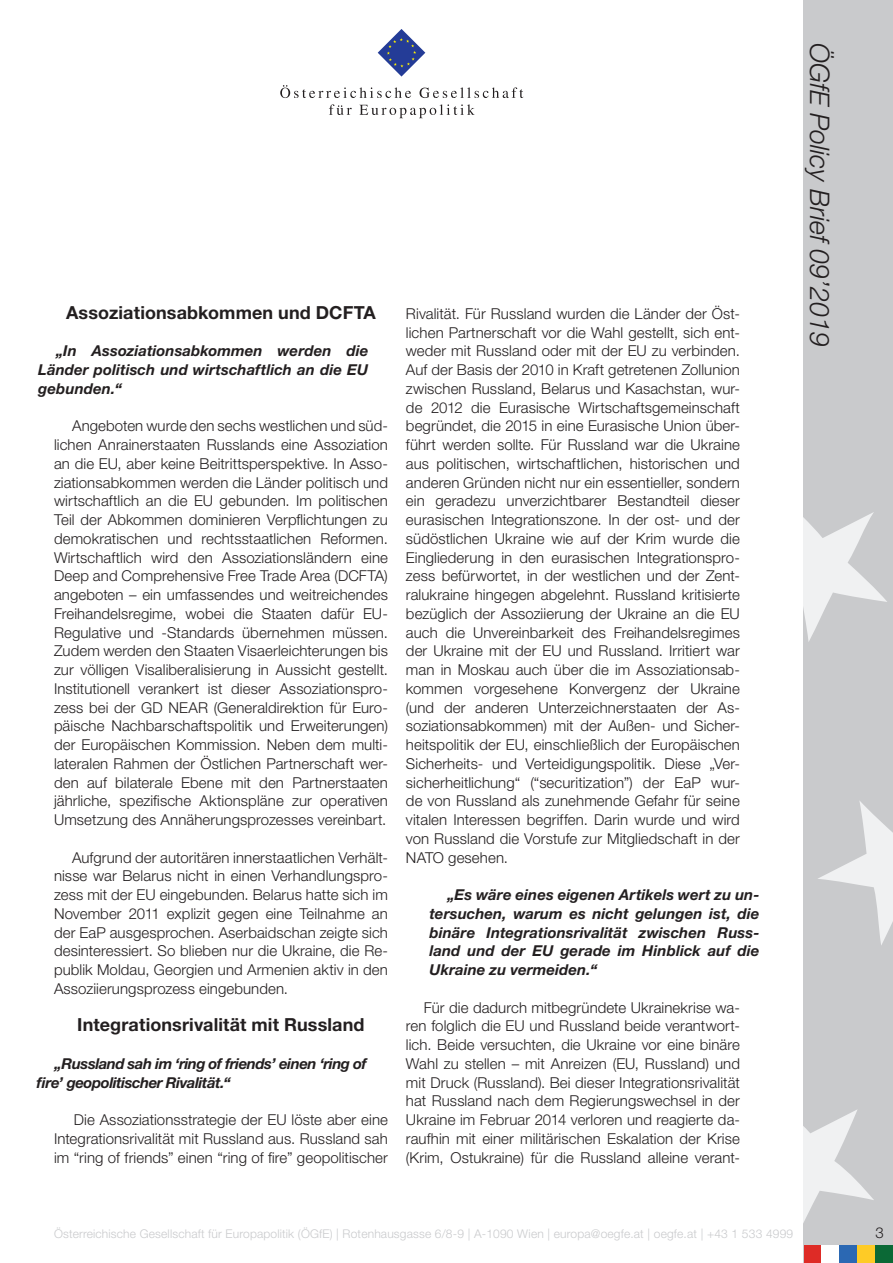
<style>
.page{position:relative;width:893px;height:1263px;background:#fff}
.page>*{position:absolute;margin:0;border:0;box-sizing:border-box;transform-origin:0 0}
.t1{font:italic 300 27px "Helvetica Neue LT Std";color:#231f20}
.Zwischenüberschrift{font:700 18px "Helvetica Neue LT Std";letter-spacing:.005em;color:#231f20}
.Standard_Paragraph{font:300 15px/18.8px "Helvetica Neue LT Std";letter-spacing:.005em;color:#231f20;text-align:justify}
.Standard_Paragraph-2{font:italic 700 15px/18.8px "Helvetica Neue LT Std";color:#231f20;text-align:justify}
.Standard_Paragraph-3{font:italic 700 15px/18.8px "Helvetica Neue LT Std";letter-spacing:-.03em;color:#231f20}
.t2{font:300 12px "Helvetica Neue LT Std";letter-spacing:.015em;color:#c9cacc}
</style>
<div class="page">
<div style="left:804px;top:0;width:89px;height:1263px;background:#c9cacc"></div>
<svg style="left:804px;top:512px;width:83px;height:130px"></svg>
<svg style="left:818px;top:801px;width:75px;height:144px"></svg>
<svg style="left:804px;top:1110px;width:70px;height:111px"></svg>
<svg style="left:378px;top:29px;width:47px;height:48px"></svg>
<svg style="left:280px;top:85px;width:131px;height:13px"></svg>
<svg style="left:420px;top:87px;width:103px;height:11px"></svg>
<svg style="left:329px;top:104px;width:23px;height:11px"></svg>
<svg style="left:359px;top:104px;width:116px;height:14px"></svg>
<div style="left:857px;top:1245px;width:18px;height:18px;background:#fecb26"></div>
<div style="left:839px;top:1245px;width:18px;height:18px;background:#2b68b3"></div>
<div style="left:804px;top:1245px;width:17px;height:18px;background:#de2b26"></div>
<div style="left:875px;top:1245px;width:18px;height:18px;background:#0b6936"></div>
<div style="left:821px;top:1245px;width:18px;height:18px;background:#fff"></div>
<p class="Zwischenüberschrift" style="left:66px;top:301px;width:311px">Assoziationsabkommen und DCFTA</p>
<p class="Standard_Paragraph-2" style="left:38px;top:341px;width:331px;text-indent:18px">„In Assoziationsabkommen werden die Länder politisch und wirtschaftlich an die EU gebunden.“</p>
<p class="Standard_Paragraph" style="left:54px;top:416px;width:335px;text-indent:18px">Angeboten wurde den sechs westlichen und süd&shy;lichen Anrainerstaaten Russlands eine Assoziation an die EU, aber keine Beitrittsperspektive. In Asso&shy;ziationsabkommen werden die Länder politisch und wirtschaftlich an die EU gebunden. Im politischen Teil der Abkommen dominieren Verpflichtungen zu demokratischen und rechtsstaatlichen Reformen.<br>Wirtschaftlich wird den Assoziationsländern eine Deep and Comprehensive Free Trade Area (DCFTA) angeboten – ein umfassendes und weitreichendes Freihandelsregime, wobei die Staaten dafür EU-Regulative und -Standards übernehmen müssen.<br>Zudem werden den Staaten Visaerleichterungen bis zur völligen Visaliberalisierung in Aussicht gestellt.<br>Institutionell verankert ist dieser Assoziationspro&shy;zess bei der GD NEAR (Generaldirektion für Euro&shy;päische Nachbarschaftspolitik und Erweiterungen) der Europäischen Kommission. Neben dem multi&shy;lateralen Rahmen der Östlichen Partnerschaft wer&shy;den auf bilaterale Ebene mit den Partnerstaaten jährliche, spezifische Aktionspläne zur operativen Umsetzung des Annäherungsprozesses vereinbart.</p>
<p class="Standard_Paragraph" style="left:54px;top:847px;width:335px;text-indent:18px">Aufgrund der autoritären innerstaatlichen Verhält&shy;nisse war Belarus nicht in einen Verhandlungspro&shy;zess mit der EU eingebunden. Belarus hatte sich im November 2011 explizit gegen eine Teilnahme an der EaP ausgesprochen. Aserbaidschan zeigte sich desinteressiert. So blieben nur die Ukraine, die Re&shy;publik Moldau, Georgien und Armenien aktiv in den Assoziierungsprozess eingebunden.</p>
<p class="Zwischenüberschrift" style="left:77px;top:1014px;width:289px">Integrationsrivalität mit Russland</p>
<p class="Standard_Paragraph-3" style="left:37px;top:1054px;width:332px;text-indent:18px">„Russland sah im ‘ring of friends’ einen ‘ring of fire’ geopolitischer Rivalität.“</p>
<p class="Standard_Paragraph" style="left:54px;top:1110px;width:335px;text-indent:20px">Die Assoziationsstrategie der EU löste aber eine Integrationsrivalität mit Russland aus. Russland sah im “ring of friends” einen “ring of fire” geopolitischer</p>
<p class="Standard_Paragraph" style="left:406px;top:304px;width:335px">Rivalität. Für Russland wurden die Länder der Öst&shy;lichen Partnerschaft vor die Wahl gestellt, sich ent&shy;weder mit Russland oder mit der EU zu verbinden.<br>Auf der Basis der 2010 in Kraft getretenen Zollunion zwischen Russland, Belarus und Kasachstan, wur&shy;de 2012 die Eurasische Wirtschaftsgemeinschaft begründet, die 2015 in eine Eurasische Union über&shy;führt werden sollte. Für Russland war die Ukraine aus politischen, wirtschaftlichen, historischen und anderen Gründen nicht nur ein essentieller, sondern ein geradezu unverzichtbarer Bestandteil dieser eurasischen Integrationszone. In der ost- und der südöstlichen Ukraine wie auf der Krim wurde die Eingliederung in den eurasischen Integrationspro&shy;zess befürwortet, in der westlichen und der Zent&shy;ralukraine hingegen abgelehnt. Russland kritisierte bezüglich der Assoziierung der Ukraine an die EU auch die Unvereinbarkeit des Freihandelsregimes der Ukraine mit der EU und Russland. Irritiert war man in Moskau auch über die im Assoziationsab&shy;kommen vorgesehene Konvergenz der Ukraine (und der anderen Unterzeichnerstaaten der As&shy;soziationsabkommen) mit der Außen- und Sicher&shy;heitspolitik der EU, einschließlich der Europäischen Sicherheits- und Verteidigungspolitik. Diese „Ver&shy;sicherheitlichung“ (“securitization”) der EaP wur&shy;de von Russland als zunehmende Gefahr für seine vitalen Interessen begriffen. Darin wurde und wird von Russland die Vorstufe zur Mitgliedschaft in der NATO gesehen.</p>
<p class="Standard_Paragraph-2" style="left:429px;top:885px;width:332px;text-indent:18px">„Es wäre eines eigenen Artikels wert zu un&shy;tersuchen, warum es nicht gelungen ist, die binäre Integrationsrivalität zwischen Russ&shy;land und der EU gerade im Hinblick auf die Ukraine zu vermeiden.“</p>
<p class="Standard_Paragraph" style="left:406px;top:997px;width:335px;text-indent:18px">Für die dadurch mitbegründete Ukrainekrise wa&shy;ren folglich die EU und Russland beide verantwort&shy;lich. Beide versuchten, die Ukraine vor eine binäre Wahl zu stellen – mit Anreizen (EU, Russland) und mit Druck (Russland). Bei dieser Integrationsrivalität hat Russland nach dem Regierungswechsel in der Ukraine im Februar 2014 verloren und reagierte da&shy;raufhin mit einer militärischen Eskalation der Krise (Krim, Ostukraine) für die Russland alleine verant-</p>
<h1 class="t1" style="left:836px;top:43px;width:305px;rotate:90deg">ÖGfE Policy Brief 09’2019</h1>
<p class="t2" style="left:54px;top:1226px;width:741px">Österreichische Gesellschaft für Europapolitik (ÖGfE) | Rotenhausgasse 6/8-9 | A-1090 Wien | europa@oegfe.at | oegfe.at | +43 1 533 4999</p>
<p class="Standard_Paragraph" style="left:875px;top:1222px;width:10px">3</p>
</div>
